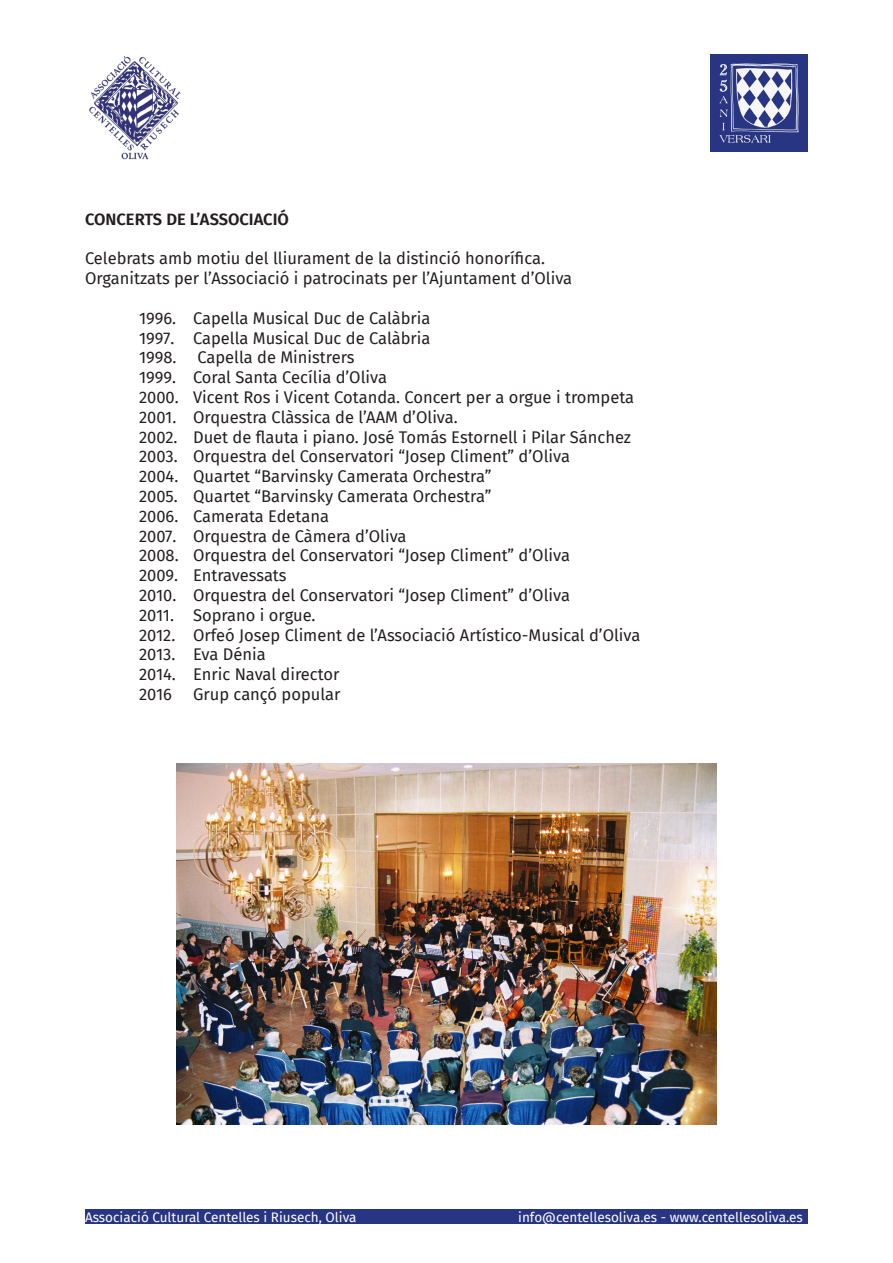
<style>
.page{position:relative;width:893px;height:1263px;background:#fff}
.page>*{position:absolute;margin:0;border:0;box-sizing:border-box;transform-origin:0 0}
.t1{font:16.5px "Fira Sans";color:#231f20}
.t2{font:600 16.5px "Fira Sans";color:#231f20}
.t3{font:13.5px "Fira Sans";color:#fff}
</style>
<div class="page">
<img style="left:89px;top:56px;width:92px;height:104px">
<img style="left:710px;top:54px;width:98px;height:98px">
<div style="left:85px;top:1209px;width:723px;height:14px;background:#283583"></div>
<img style="left:177px;top:763px;width:539px;height:361px">
<p class="t2" style="left:85px;top:205px;width:205px">CONCERTS DE L’ASSOCIACIÓ</p>
<p class="t1" style="left:85px;top:246px;width:461px">Celebrats amb motiu del lliurament de la distinció honorífica.</p>
<p class="t1" style="left:85px;top:266px;width:489px">Organitzats per l’Associació i patrocinats per l’Ajuntament d’Oliva</p>
<p class="t1" style="left:139px;top:306px;width:293px">1996. Capella Musical Duc de Calàbria</p>
<p class="t1" style="left:139px;top:325px;width:293px">1997. Capella Musical Duc de Calàbria</p>
<p class="t1" style="left:139px;top:345px;width:39px">1998.</p>
<p class="t1" style="left:197px;top:345px;width:159px">Capella de Ministrers</p>
<p class="t1" style="left:139px;top:365px;width:249px">1999. Coral Santa Cecília d’Oliva</p>
<p class="t1" style="left:139px;top:385px;width:497px">2000. Vicent Ros i Vicent Cotanda. Concert per a orgue i trompeta</p>
<p class="t1" style="left:139px;top:405px;width:320px">2001. Orquestra Clàssica de l’AAM d’Oliva.</p>
<p class="t1" style="left:139px;top:424px;width:494px">2002. Duet de flauta i piano. José Tomás Estornell i Pilar Sánchez</p>
<p class="t1" style="left:139px;top:444px;width:432px">2003. Orquestra del Conservatori “Josep Climent” d’Oliva</p>
<p class="t1" style="left:139px;top:464px;width:354px">2004. Quartet “Barvinsky Camerata Orchestra”</p>
<p class="t1" style="left:139px;top:484px;width:354px">2005. Quartet “Barvinsky Camerata Orchestra”</p>
<p class="t1" style="left:139px;top:504px;width:191px">2006. Camerata Edetana</p>
<p class="t1" style="left:139px;top:523px;width:269px">2007. Orquestra de Càmera d’Oliva</p>
<p class="t1" style="left:139px;top:543px;width:432px">2008. Orquestra del Conservatori “Josep Climent” d’Oliva</p>
<p class="t1" style="left:139px;top:563px;width:149px">2009. Entravessats</p>
<p class="t1" style="left:139px;top:583px;width:432px">2010. Orquestra del Conservatori “Josep Climent” d’Oliva</p>
<p class="t1" style="left:139px;top:603px;width:178px">2011. Soprano i orgue.</p>
<p class="t1" style="left:139px;top:622px;width:503px">2012. Orfeó Josep Climent de l’Associació Artístico-Musical d’Oliva</p>
<p class="t1" style="left:139px;top:642px;width:128px">2013. Eva Dénia</p>
<p class="t1" style="left:139px;top:662px;width:202px">2014. Enric Naval director</p>
<p class="t1" style="left:139px;top:682px;width:34px">2016</p>
<p class="t1" style="left:193px;top:682px;width:149px">Grup cançó popular</p>
<p class="t3" style="left:85px;top:1207px;width:273px">Associació Cultural Centelles i Riusech, Oliva</p>
<p class="t3" style="left:518px;top:1207px;width:286px">info@centellesoliva.es - www.centellesoliva.es</p>
</div>
